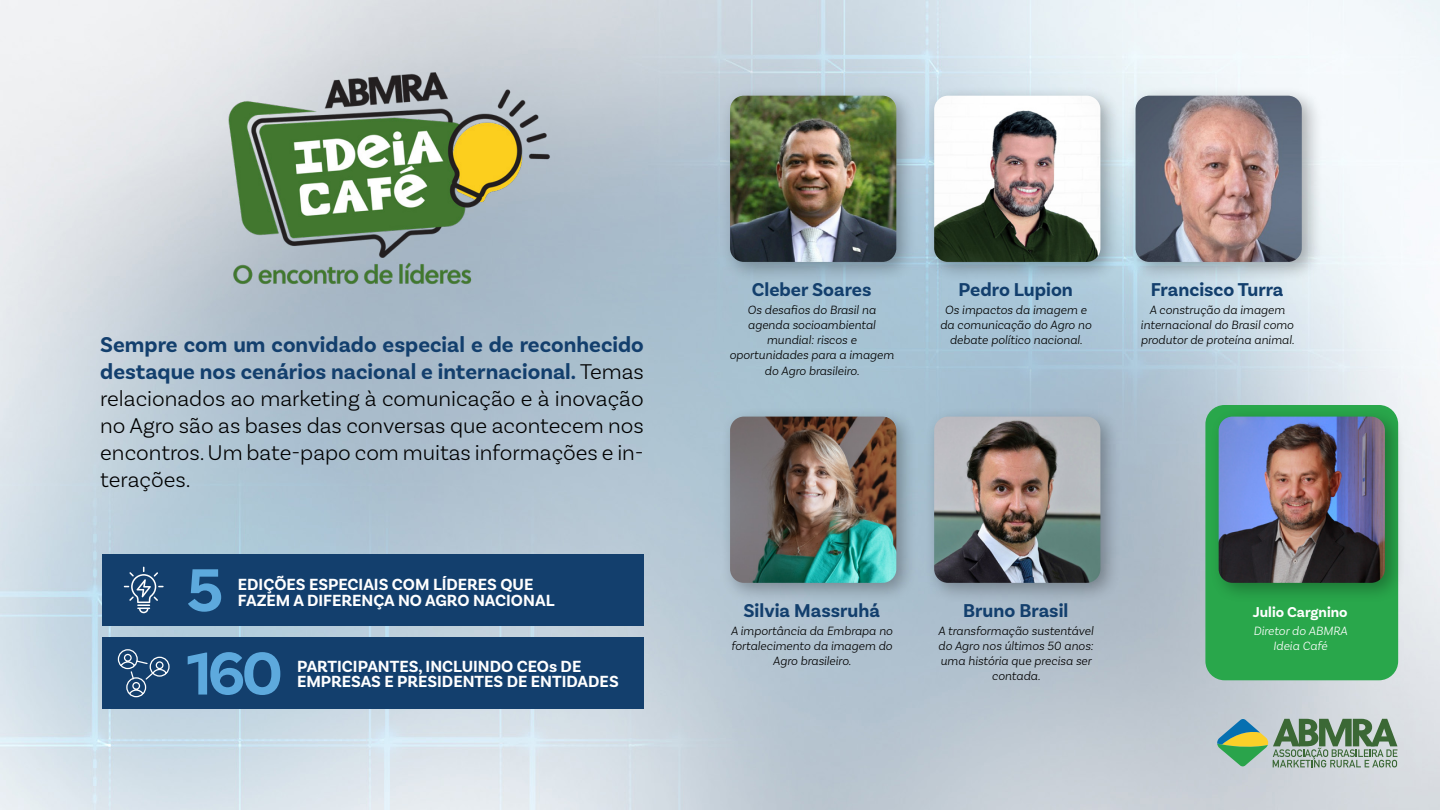
<style>
.page{position:relative;width:1440px;height:810px;background:#fff}
.page>*{position:absolute;margin:0;border:0;box-sizing:border-box;transform-origin:0 0}
.t1{font:700 63.6px "Basic Sans";color:#5da9dd}
.t2{font:300 22.5px/27px "Basic Sans";color:#000;text-align:justify}
.t3{font:700 19.5px "Basic Sans";color:#133f6d}
.t4{font:700 16.95px/15.7px "Basic Sans";color:#fff}
.t5{font:700 15px "Basic Sans";color:#fff}
.t6{font:italic 300 12.67px/15.2px "Basic Sans";color:#000;text-align:center}
.t7{font:italic 300 12.67px/15.2px "Basic Sans";color:#fff;text-align:center}
.s1{font-weight:700;color:#133f6d}
</style>
<div class="page">
<img style="left:0;top:0;width:1440px;height:810px">
<div style="left:1205px;top:405px;width:193px;height:275px;background:#29a74b;border-radius:19px"></div>
<div style="left:721px;top:86px;width:197px;height:197px;background:#000;opacity:.3"></div>
<img style="left:730px;top:96px;width:166px;height:166px">
<div style="left:721px;top:407px;width:197px;height:197px;background:#000;opacity:.3"></div>
<img style="left:730px;top:417px;width:166px;height:166px">
<div style="left:925px;top:86px;width:197px;height:197px;background:#000;opacity:.3"></div>
<img style="left:934px;top:96px;width:166px;height:166px">
<div style="left:925px;top:407px;width:197px;height:197px;background:#000;opacity:.3"></div>
<img style="left:934px;top:417px;width:166px;height:166px">
<div style="left:1126px;top:86px;width:197px;height:197px;background:#000;opacity:.3"></div>
<img style="left:1136px;top:96px;width:166px;height:166px">
<div style="left:1209px;top:407px;width:197px;height:197px;background:#000;opacity:.3"></div>
<img style="left:1219px;top:417px;width:166px;height:166px">
<img style="left:223px;top:64px;width:330px;height:234px">
<div style="left:102px;top:554px;width:542px;height:72px;background:#133f6d"></div>
<div style="left:102px;top:637px;width:542px;height:72px;background:#133f6d"></div>
<svg style="left:117px;top:649px;width:53px;height:49px"></svg>
<svg style="left:124px;top:567px;width:40px;height:46px"></svg>
<svg style="left:1217px;top:719px;width:180px;height:48px;background:#8aa78d"></svg>
<p class="t2" style="left:100px;top:331px;width:545px"><span class="s1">Sempre com um convidado especial e de reconhecido destaque nos cenários nacional e internacional.</span> Temas relacionados ao marketing à comunicação e à inovação no Agro são as bases das conversas que acontecem nos encontros. Um bate-papo com muitas informações e in&shy;terações.</p>
<h1 class="t1" style="left:186px;top:552px;width:38px">5</h1>
<h3 class="t4" style="left:238px;top:577px;width:318px">EDIÇÕES ESPECIAIS COM LÍDERES QUE<br>FAZEM A DIFERENÇA NO AGRO NACIONAL</h3>
<h1 class="t1" style="left:186px;top:635px;width:98px">160</h1>
<h3 class="t4" style="left:297px;top:658px;width:323px">PARTICIPANTES, INCLUINDO CEOs DE<br>EMPRESAS E PRESIDENTES DE ENTIDADES</h3>
<h3 class="t3" style="left:752px;top:277px;width:121px">Cleber Soares</h3>
<p class="t6" style="left:729px;top:302px;width:166px">Os desafios do Brasil na agenda socioambiental mundial: riscos e oportunidades para a imagem do Agro brasileiro.</p>
<h3 class="t3" style="left:959px;top:277px;width:116px">Pedro Lupion</h3>
<p class="t6" style="left:940px;top:302px;width:153px">Os impactos da imagem e da comunicação do Agro no debate político nacional.</p>
<h3 class="t3" style="left:1151px;top:277px;width:134px">Francisco Turra</h3>
<p class="t6" style="left:1141px;top:302px;width:155px">A construção da imagem internacional do Brasil como produtor de proteína animal.</p>
<h3 class="t3" style="left:743px;top:598px;width:138px">Silvia Massruhá</h3>
<p class="t6" style="left:731px;top:623px;width:164px">A importância da Embrapa no fortalecimento da imagem do<br>Agro brasileiro.</p>
<h3 class="t3" style="left:963px;top:598px;width:107px">Bruno Brasil</h3>
<p class="t6" style="left:938px;top:623px;width:157px">A transformação sustentável do Agro nos últimos 50 anos: uma história que precisa ser contada.</p>
<p class="t5" style="left:1253px;top:603px;width:96px">Julio Cargnino</p>
<p class="t7" style="left:1253px;top:623px;width:96px">Diretor do ABMRA<br>Ideia Café</p>
</div>
